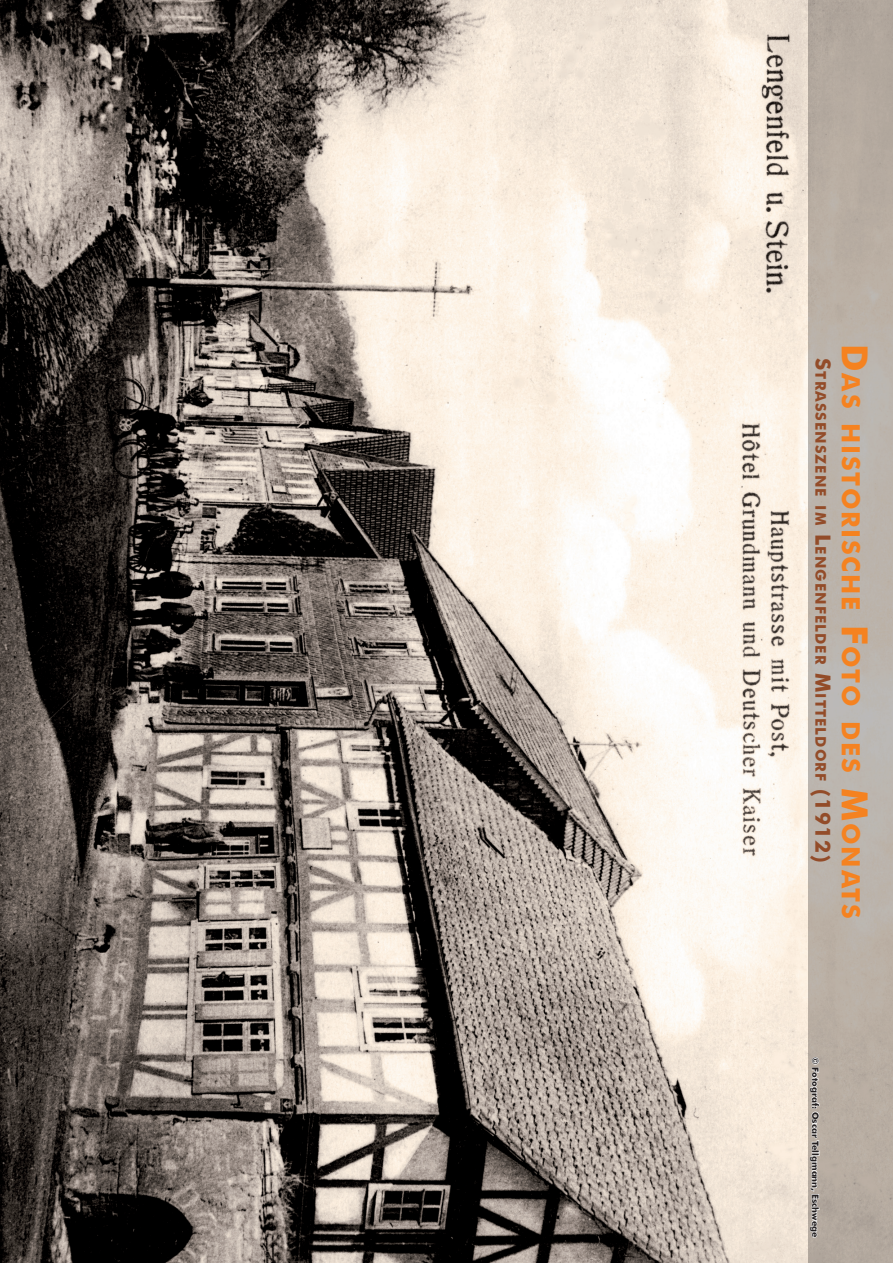
<style>
.page{position:relative;width:893px;height:1263px;background:#fff}
.page>*{position:absolute;margin:0;border:0;box-sizing:border-box;transform-origin:0 0}
.t1{font:700 25.2px "Futura BT";letter-spacing:.07em;color:#f58220}
.t2{font:700 14.7px "Futura BT";letter-spacing:.07em;color:#934c29}
.t3{font:700 9px "Futura BT";color:#231f20}
.s1{font-size:21px}
.s2{font-size:36px}
</style>
<div class="page">
<img style="left:0;top:0;width:808px;height:1263px">
<svg style="left:808px;top:0;width:85px;height:1263px;fill:#bbb1a7"></svg>
<svg style="left:809px;top:1057px;width:11px;height:181px"></svg>
<p class="t2" style="left:829px;top:358px;width:506px;rotate:90deg"><span class="s1">S</span>trassenszene im <span class="s1">L</span>engenfelder <span class="s1">M</span>itteldorf <span class="s1">(1912)</span></p>
<h1 class="t1" style="left:866px;top:344px;width:576px;rotate:90deg"><span class="s2">D</span>as historische <span class="s2">F</span>oto des <span class="s2">M</span>onats</h1>
<p class="t3" style="left:821px;top:1057px;width:182px;rotate:90deg">© Fotograf: Oscar Tellgmann, Eschwege</p>
</div>
